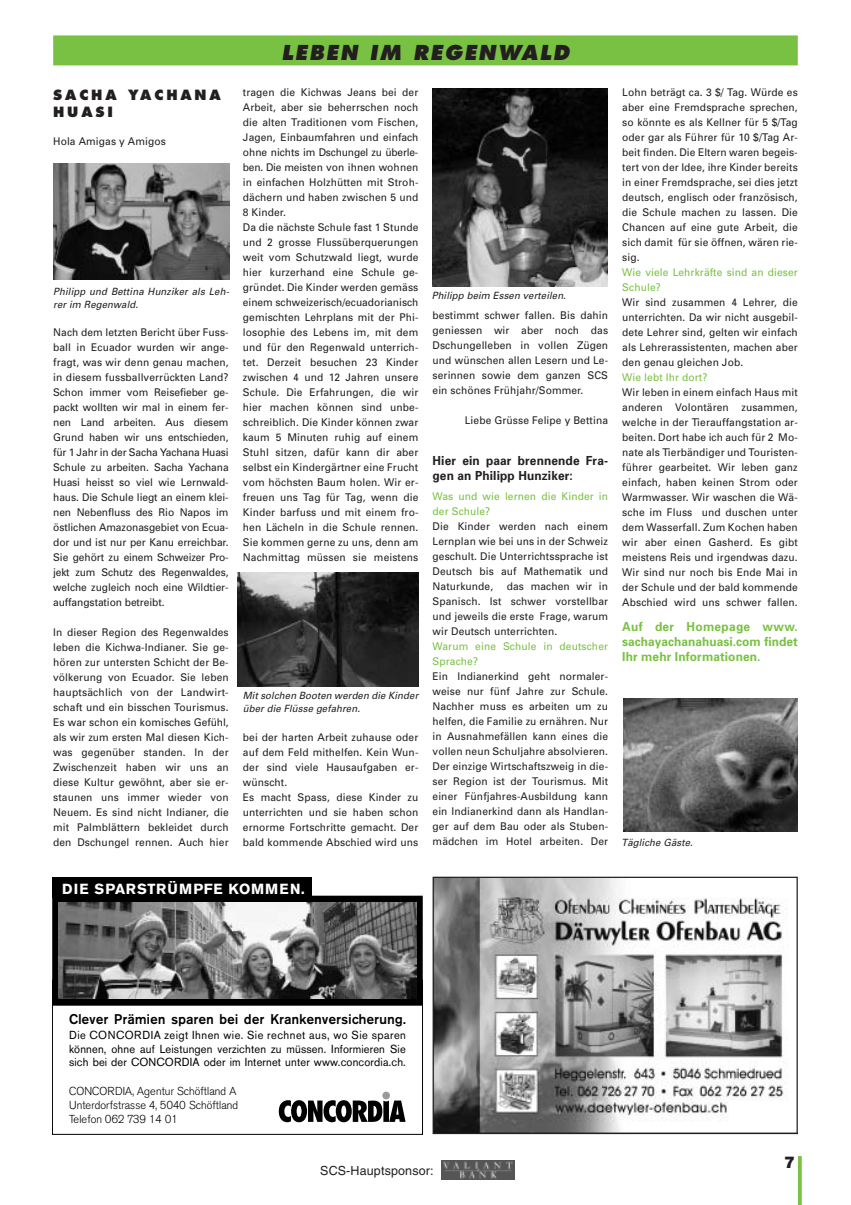
<style>
.page{position:relative;width:851px;height:1205px;background:#fff}
.page>*{position:absolute;margin:0;border:0;box-sizing:border-box;transform-origin:0 0}
.t1{font:italic 800 20px "Futura";letter-spacing:.09em;color:#231f20}
.t2{font:900 16.25px "Helvetica Neue";color:#231f20}
.t3{font:14.5px "AK11 Bold+BOJVWX";letter-spacing:.095em;color:#fff}
.t4{font:14px "AK11 Medium+KQLIIM";letter-spacing:.025em;color:#000;scale:.95 1}
.t5{font:800 13.75px/17.5px "Futura";letter-spacing:.21em;color:#231f20}
.t6{font:700 12.5px/15px "Univers";letter-spacing:.005em;color:#79c142;text-align:justify;scale:.95 1}
.t7{font:700 12.5px/15px "Univers";letter-spacing:.01em;color:#231f20;scale:.95 1}
.t8{font:12.5px "Helvetica";letter-spacing:.01em;color:#231f20}
.t9{font:11.5px/13.4px "AK11 Regular+HLMFIK";letter-spacing:.03em;color:#000;text-align:justify;scale:.95 1}
.t10{font:11.5px/14px "AK11 Light+FUMTME";color:#000}
.t11{font:10.62px/15px "Univers";letter-spacing:.01em;color:#231f20;text-align:justify;scale:.96 1}
.t12{font:10.62px/15px "Univers";letter-spacing:.01em;color:#79c142;scale:.96 1}
.t13{font:italic 10px/12.5px "Univers";letter-spacing:.01em;color:#231f20;scale:.96 1}
</style>
<div class="page">
<svg style="left:798px;top:1156px;width:3px;height:49px"></svg>
<img style="left:441px;top:1160px;width:73px;height:19px">
<svg style="left:279px;top:1100px;width:126px;height:22px"></svg>
<div style="left:382px;top:1091px;width:8px;height:8px;background:#999;border-radius:50%"></div>
<div style="left:52px;top:896px;width:370px;height:109px;border:7px solid #000"></div>
<img style="left:59px;top:902px;width:357px;height:97px">
<div style="left:52px;top:877px;width:259px;height:20px;background:#000"></div>
<div style="left:53px;top:35px;width:744px;height:30px;background:#79c142"></div>
<img style="left:434px;top:879px;width:354px;height:253px">
<div style="left:432px;top:877px;width:365px;height:257px;border:1px solid #231f20"></div>
<img style="left:53px;top:163px;width:177px;height:116px">
<img style="left:238px;top:572px;width:180px;height:114px">
<img style="left:432px;top:89px;width:175px;height:197px">
<img style="left:623px;top:698px;width:174px;height:134px">
<p class="t5" style="left:53px;top:87px;width:169px">SACHA YACHANA<br>HUASI</p>
<p class="t11" style="left:53px;top:135px;width:119px">Hola Amigas y Amigos</p>
<p class="t13" style="left:53px;top:286px;width:185px">Philipp und Bettina Hunziker als Leh&shy;rer im Regenwald.</p>
<p class="t11" style="left:53px;top:326px;width:184px">Nach dem letzten Bericht über Fuss&shy;ball in Ecuador wurden wir ange&shy;fragt, was wir denn genau machen, in diesem fussballverrückten Land?<br>Schon immer vom Reisefieber ge&shy;packt wollten wir mal in einem fer&shy;nen Land arbeiten. Aus diesem Grund haben wir uns entschieden, für 1 Jahr in der Sacha Yachana Huasi Schule zu arbeiten. Sacha Yachana Huasi heisst so viel wie Lernwald&shy;haus. Die Schule liegt an einem klei&shy;nen Nebenfluss des Rio Napos im östlichen Amazonasgebiet von Ecua&shy;dor und ist nur per Kanu erreichbar.<br>Sie gehört zu einem Schweizer Pro&shy;jekt zum Schutz des Regenwaldes, welche zugleich noch eine Wildtier&shy;auffangstation betreibt.</p>
<p class="t11" style="left:53px;top:626px;width:184px">In dieser Region des Regenwaldes leben die Kichwa-Indianer. Sie ge&shy;hören zur untersten Schicht der Be&shy;völkerung von Ecuador. Sie leben hauptsächlich von der Landwirt&shy;schaft und ein bisschen Tourismus.<br>Es war schon ein komisches Gefühl, als wir zum ersten Mal diesen Kich&shy;was gegenüber standen. In der Zwischenzeit haben wir uns an diese Kultur gewöhnt, aber sie er&shy;staunen uns immer wieder von Neuem. Es sind nicht Indianer, die mit Palmblättern bekleidet durch den Dschungel rennen. Auch hier</p>
<h1 class="t1" style="left:281px;top:44px;width:289px">LEBEN IM REGENWALD</h1>
<p class="t11" style="left:243px;top:86px;width:184px;text-align:left">tragen die Kichwas Jeans bei der<br>Arbeit, aber sie beherrschen noch die alten Traditionen vom Fischen,<br>Jagen, Einbaumfahren und einfach ohne nichts im Dschungel zu überle&shy;ben. Die meisten von ihnen wohnen in einfachen Holzhütten mit Stroh&shy;dächern und haben zwischen 5 und<br>8 Kinder.<br>Da die nächste Schule fast 1 Stunde und 2 grosse Flussüberquerungen weit vom Schutzwald liegt, wurde hier kurzerhand eine Schule ge&shy;gründet. Die Kinder werden gemäss einem schweizerisch/ecuadorianisch gemischten Lehrplans mit der Phi&shy;losophie des Lebens im, mit dem und für den Regenwald unterrich&shy;tet. Derzeit besuchen 23 Kinder zwischen 4 und 12 Jahren unsere<br>Schule. Die Erfahrungen, die wir hier machen können sind unbe&shy;schreiblich. Die Kinder können zwar kaum 5 Minuten ruhig auf einem<br>Stuhl sitzen, dafür kann dir aber selbst ein Kindergärtner eine Frucht vom höchsten Baum holen. Wir er&shy;freuen uns Tag für Tag, wenn die<br>Kinder barfuss und mit einem fro&shy;hen Lächeln in die Schule rennen.<br>Sie kommen gerne zu uns, denn am<br>Nachmittag müssen sie meistens</p>
<p class="t13" style="left:243px;top:690px;width:184px">Mit solchen Booten werden die Kinder über die Flüsse gefahren.</p>
<p class="t11" style="left:243px;top:731px;width:184px;text-align:left">bei der harten Arbeit zuhause oder auf dem Feld mithelfen. Kein Wun&shy;der sind viele Hausaufgaben er&shy;wünscht.<br>Es macht Spass, diese Kinder zu unterrichten und sie haben schon ernorme Fortschritte gemacht. Der bald kommende Abschied wird uns</p>
<p class="t13" style="left:431px;top:290px;width:141px">Philipp beim Essen verteilen.</p>
<p class="t11" style="left:432px;top:309px;width:184px">bestimmt schwer fallen. Bis dahin geniessen wir aber noch das Dschungelleben in vollen Zügen und wünschen allen Lesern und Le&shy;serinnen sowie dem ganzen SCS ein schönes Frühjahr/Sommer.</p>
<p class="t11" style="left:465px;top:414px;width:151px">Liebe Grüsse Felipe y Bettina</p>
<p class="t7" style="left:432px;top:454px;width:186px">Hier ein paar brennende Fra&shy;gen an Philipp Hunziker:</p>
<p class="t12" style="left:432px;top:490px;width:184px">Was und wie lernen die Kinder in der Schule?</p>
<p class="t11" style="left:432px;top:520px;width:184px">Die Kinder werden nach einem Lernplan wie bei uns in der Schweiz geschult. Die Unterrichtssprache ist Deutsch bis auf Mathematik und Naturkunde,</p>
<p class="t11" style="left:432px;top:580px;width:184px;text-indent:74px">das machen wir in Spanisch. Ist schwer vorstellbar und jeweils die erste Frage, warum wir Deutsch unterrichten.</p>
<p class="t12" style="left:432px;top:640px;width:184px">Warum eine Schule in deutscher<br>Sprache?</p>
<p class="t11" style="left:432px;top:670px;width:184px">Ein Indianerkind geht normaler&shy;weise nur fünf Jahre zur Schule.<br>Nachher muss es arbeiten um zu helfen, die Familie zu ernähren. Nur in Ausnahmefällen kann eines die vollen neun Schuljahre absolvieren.<br>Der einzige Wirtschaftszweig in die&shy;ser Region ist der Tourismus. Mit einer Fünfjahres-Ausbildung kann ein Indianerkind dann als Handlan&shy;ger auf dem Bau oder als Stuben&shy;mädchen im Hotel arbeiten. Der</p>
<h3 class="t3" style="left:62px;top:880px;width:244px">DIE SPARSTRÜMPFE KOMMEN.</h3>
<p class="t11" style="left:622px;top:86px;width:184px">Lohn beträgt ca. 3 $/ Tag. Würde es aber eine Fremdsprache sprechen, so könnte es als Kellner für 5 $/Tag oder gar als Führer für 10 $/Tag Ar&shy;beit finden. Die Eltern waren begeis&shy;tert von der Idee, ihre Kinder bereits in einer Fremdsprache, sei dies jetzt deutsch, englisch oder französisch, die Schule machen zu lassen. Die Chancen auf eine gute Arbeit, die sich damit für sie öffnen, wären rie&shy;sig.</p>
<p class="t12" style="left:622px;top:266px;width:184px">Wie viele Lehrkräfte sind an dieser<br>Schule?</p>
<p class="t11" style="left:622px;top:296px;width:184px">Wir sind zusammen 4 Lehrer, die unterrichten. Da wir nicht ausgebil&shy;dete Lehrer sind, gelten wir einfach als Lehrerassistenten, machen aber den genau gleichen Job.</p>
<p class="t12" style="left:622px;top:371px;width:90px">Wie lebt Ihr dort?</p>
<p class="t11" style="left:622px;top:386px;width:184px">Wir leben in einem einfach Haus mit anderen Volontären zusammen, welche in der Tierauffangstation ar&shy;beiten. Dort habe ich auch für 2 Mo&shy;nate als Tierbändiger und Touristen&shy;führer gearbeitet. Wir leben ganz einfach, haben keinen Strom oder Warmwasser. Wir waschen die Wä&shy;sche im Fluss und duschen unter dem Wasserfall. Zum Kochen haben wir aber einen Gasherd. Es gibt meistens Reis und irgendwas dazu.<br>Wir sind nur noch bis Ende Mai in der Schule und der bald kommende Abschied wird uns schwer fallen.</p>
<p class="t6" style="left:622px;top:620px;width:186px">Auf der Homepage www. sachayachanahuasi.com findet Ihr mehr Informationen.</p>
<p class="t13" style="left:621px;top:837px;width:76px">Tägliche Gäste.</p>
<h3 class="t4" style="left:69px;top:1011px;width:356px">Clever Prämien sparen bei der Krankenversicherung.</h3>
<p class="t9" style="left:69px;top:1028px;width:356px">Die CONCORDIA zeigt Ihnen wie. Sie rechnet aus, wo Sie sparen können, ohne auf Leistungen verzichten zu müssen. Informieren Sie sich bei der CONCORDIA oder im Internet unter www.concordia.ch.</p>
<p class="t10" style="left:69px;top:1083px;width:171px">CONCORDIA, Agentur Schöftland A<br>Unterdorfstrasse 4, 5040 Schöftland<br>Telefon 062 739 14 01</p>
<p class="t8" style="left:320px;top:1165px;width:115px">SCS-Hauptsponsor:</p>
<h2 class="t2" style="left:784px;top:1156px;width:12px">7</h2>
</div>
